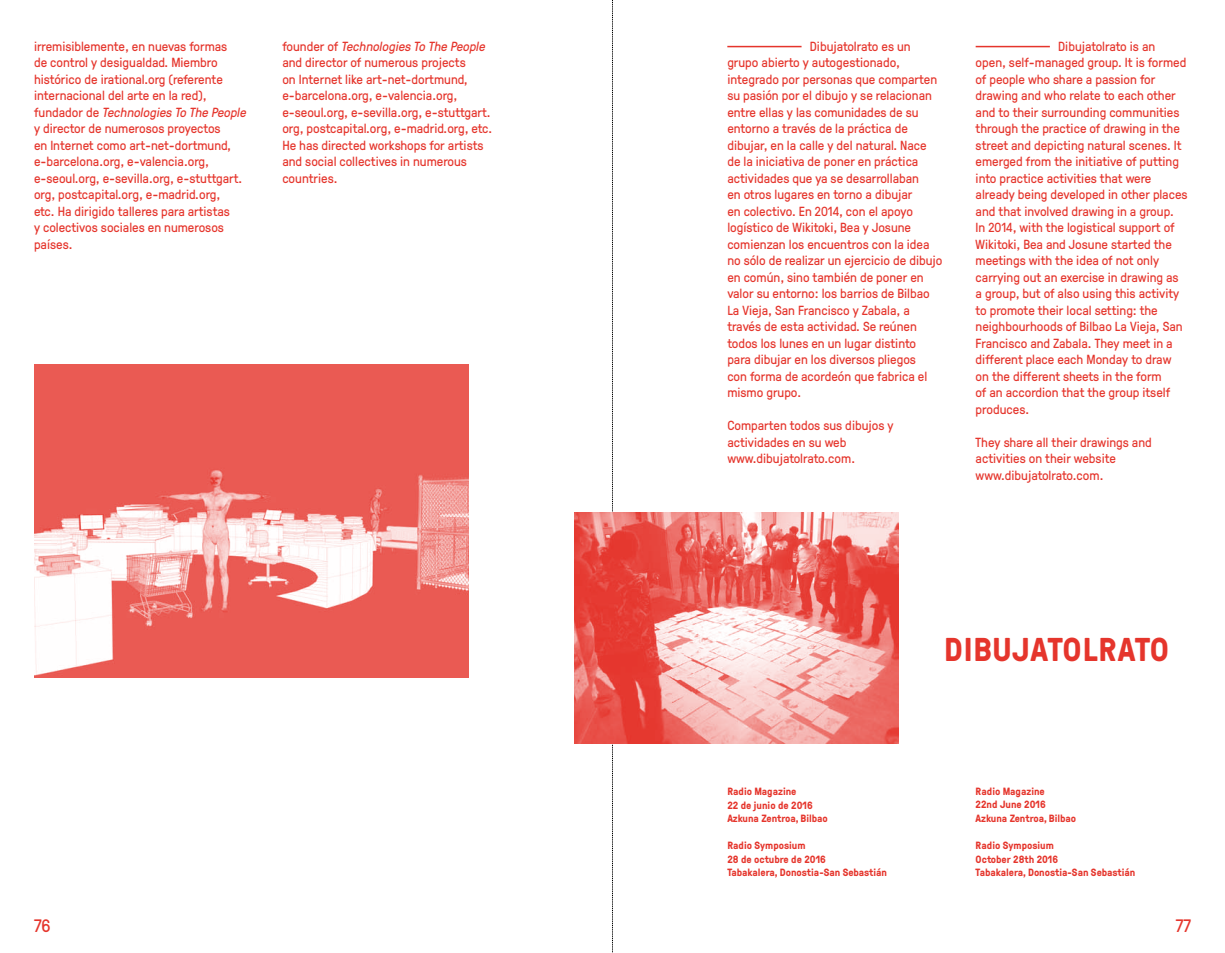
<style>
.page{position:relative;width:1225px;height:953px;background:#fff}
.page>*{position:absolute;margin:0;border:0;box-sizing:border-box;transform-origin:0 0}
.t1{font:700 33px "GT Pressura";letter-spacing:.015em;color:#e5352c}
.t2{font:18px "GT Pressura";color:#e5352c}
.t3{font:13.2px/16.5px "GT Pressura";color:#e5352c}
.t4{font:700 10.5px/13.5px "GT Pressura";color:#e5352c}
.s1{font-style:italic}
</style>
<div class="page">
<svg style="left:612px;top:0;width:1px;height:952px"></svg>
<hr style="left:727px;top:46px;width:74px;height:1px;background:#e5352c">
<hr style="left:975px;top:46px;width:75px;height:1px;background:#e5352c">
<img style="left:34px;top:365px;width:435px;height:313px">
<img style="left:574px;top:513px;width:324px;height:231px">
<p class="t3" style="left:34px;top:37px;width:216px">irremisiblemente, en nuevas formas<br>de control y desigualdad. Miembro histórico de irational.org (referente internacional del arte en la red),<br>f u n d a d o r d e <span class="s1">Technologies To The People </span>y director de numerosos proyectos<br>en Internet como art-net-dortmund, e-barcelona.org, e-valencia.org, e-seoul.org, e-sevilla.org, e-stuttgart. org, postcapital.org, e-madrid.org,<br>etc. Ha dirigido talleres para artistas<br>y colectivos sociales en numerosos países.</p>
<p class="t3" style="left:727px;top:37px;width:217px;text-indent:82px">Dibujatolrato es un grupo abierto y autogestionado, integrado por personas que comparten su pasión por el dibujo y se relacionan entre ellas y las comunidades de su entorno a través de la práctica de dibujar, en la calle y del natural. Nace de la iniciativa de poner en práctica actividades que ya se desarrollaban<br>en otros lugares en torno a dibujar<br>en colectivo. En 2014, con el apoyo logístico de Wikitoki, Bea y Josune comienzan los encuentros con la idea no sólo de realizar un ejercicio de dibujo en común, sino también de poner en valor su entorno: los barrios de Bilbao La Vieja, San Francisco y Zabala, a través de esta actividad. Se reúnen todos los lunes en un lugar distinto para dibujar en los diversos pliegos<br>con forma de acordeón que fabrica el mismo grupo.</p>
<p class="t3" style="left:727px;top:416px;width:168px">Comparten todos sus dibujos y actividades en su web www.dibujatolrato.com.</p>
<p class="t3" style="left:282px;top:37px;width:211px">f o u n d e r o f <span class="s1">Technologies To The People </span>and director of numerous projects<br>on Internet like art-net-dortmund, e-barcelona.org, e-valencia.org, e-seoul.org, e-sevilla.org, e-stuttgart. org, postcapital.org, e-madrid.org, etc.<br>He has directed workshops for artists and social collectives in numerous countries.</p>
<p class="t3" style="left:975px;top:37px;width:213px;text-indent:82px">Dibujatolrato is an open, self-managed group. It is formed of people who share a passion for drawing and who relate to each other and to their surrounding communities through the practice of drawing in the street and depicting natural scenes. It emerged from the initiative of putting into practice activities that were already being developed in other places and that involved drawing in a group.<br>In 2014, with the logistical support of Wikitoki, Bea and Josune started the meetings with the idea of not only carrying out an exercise in drawing as a group, but of also using this activity to promote their local setting: the neighbourhoods of Bilbao La Vieja, San Francisco and Zabala. They meet in a different place each Monday to draw on the different sheets in the form<br>of an accordion that the group itself produces.</p>
<p class="t3" style="left:975px;top:433px;width:178px">They share all their drawings and activities on their website www.dibujatolrato.com.</p>
<p class="t4" style="left:727px;top:784px;width:102px">Radio Magazine<br>22 de junio de 2016<br>Azkuna Zentroa, Bilbao</p>
<p class="t4" style="left:727px;top:838px;width:161px">Radio Symposium<br>28 de octubre de 2016<br>Tabakalera, Donostia-San Sebastián</p>
<h1 class="t1" style="left:944px;top:625px;width:38px">Dibuja</h1>
<h1 class="t1" style="left:1047px;top:625px;width:123px">tol rato</h1>
<p class="t4" style="left:975px;top:784px;width:102px">Radio Magazine<br>22nd June 2016<br>Azkuna Zentroa, Bilbao</p>
<p class="t4" style="left:975px;top:838px;width:161px">Radio Symposium<br>October 28th 2016<br>Tabakalera, Donostia-San Sebastián</p>
<h2 class="t2" style="left:34px;top:912px;width:18px">76</h2>
<h2 class="t2" style="left:1175px;top:912px;width:17px">77</h2>
</div>
